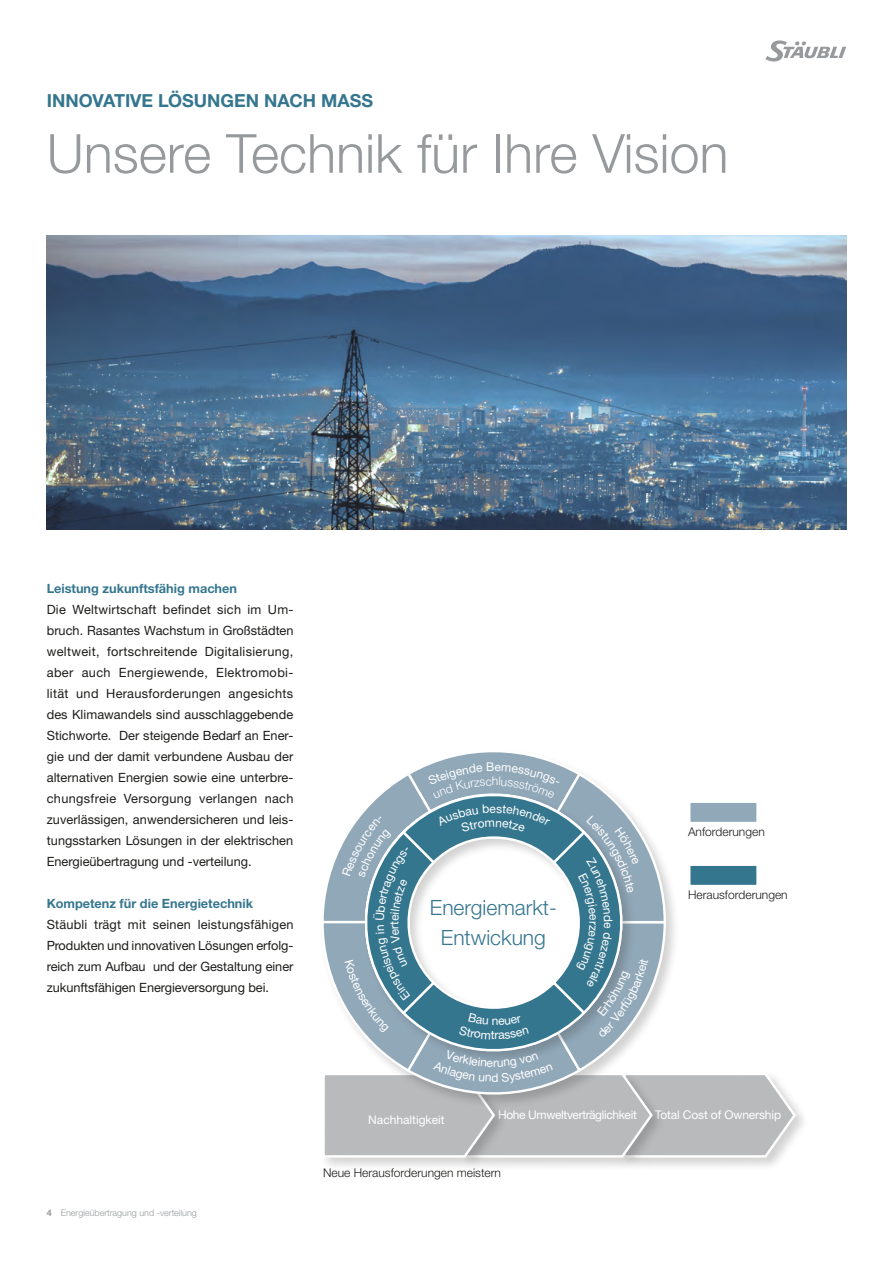
<style>
.page{position:relative;width:893px;height:1263px;background:#fff}
.page>*{position:absolute;margin:0;border:0;box-sizing:border-box;transform-origin:0 0}
.Headline-BIG_Inside_DE{font:300 54px "Helvetica Neue LTW1 G";color:#979a9c}
.Subheadline_Inside_DE{font:300 21px/30px "Helvetica Neue LTW1 G";color:#35768f;text-align:center}
.Capture_Kicker_Inside_DE{font:700 18px "Helvetica Neue LTW1 G";color:#35768f}
.RunningText_Inside_DE{font:12.75px/21px "Helvetica Neue LTW1 G";letter-spacing:-.005em;color:#1d1d1b;text-align:justify}
.SubHeadRunningText_Inside_DE{font:700 12.75px "Helvetica Neue LTW1 G";color:#35768f}
.Caption_Inside_neutral{font:300 12px "Helvetica Neue LTW1 G";color:#1d1d1b}
.Caption_Inside_neutral-2{font:12px "Helvetica Neue LTW1 G";letter-spacing:-.01em;color:#fff}
.Caption_Inside_neutral-3{font:12px "Helvetica Neue LTW1 G";letter-spacing:-.03em;color:#fff}
.t1{font:300 9px "Helvetica Neue LTW1 G";color:#979a9c}
.s1{font-weight:700}
</style>
<div class="page">
<svg style="left:765px;top:40px;width:81px;height:22px"></svg>
<img style="left:47px;top:236px;width:799px;height:294px">
<div style="left:620px;top:1070px;width:189px;height:102px;background:#1d1d1b;opacity:.2"></div>
<div style="left:462px;top:1070px;width:204px;height:102px;background:#1d1d1b;opacity:.2"></div>
<div style="left:320px;top:1070px;width:189px;height:102px;background:#1d1d1b;opacity:.2"></div>
<svg style="left:320px;top:752px;width:477px;height:407px"></svg>
<p class="Capture_Kicker_Inside_DE" style="left:47px;top:89px;width:328px">INNOVATIVE LÖSUNGEN NACH MASS</p>
<p class="Headline-BIG_Inside_DE" style="left:47px;top:121px;width:683px">Unsere Technik für Ihre Vision</p>
<p class="SubHeadRunningText_Inside_DE" style="left:47px;top:580px;width:192px">Leistung zukunftsfähig machen</p>
<p class="RunningText_Inside_DE" style="left:47px;top:599px;width:248px">Die Weltwirtschaft befindet sich im Um&shy;bruch. Rasantes Wachstum in Großstädten weltweit, fortschreitende Digitalisierung, aber auch Energiewende, Elektromobi&shy;lität und Herausforderungen angesichts des Klimawandels sind ausschlaggebende Stichworte. Der steigende Bedarf an Ener&shy;gie und der damit verbundene Ausbau der alternativen Energien sowie eine unterbre&shy;chungsfreie Versorgung verlangen nach zuverlässigen, anwendersicheren und leis&shy;tungsstarken Lösungen in der elektrischen Energieübertragung und -verteilung.</p>
<p class="SubHeadRunningText_Inside_DE" style="left:47px;top:895px;width:208px">Kompetenz für die Energietechnik</p>
<p class="RunningText_Inside_DE" style="left:47px;top:914px;width:248px">Stäubli trägt mit seinen leistungsfähigen Produkten und innovativen Lösungen erfolg&shy;reich zum Aufbau und der Gestaltung einer zukunftsfähigen Energieversorgung bei.</p>
<p class="Subheadline_Inside_DE" style="left:430px;top:892px;width:128px">Energiemarkt-<br>Entwickung</p>
<p class="Caption_Inside_neutral" style="left:688px;top:825px;width:78px">Anforderungen</p>
<p class="Caption_Inside_neutral" style="left:688px;top:888px;width:101px">Herausforderungen</p>
<p class="t1" style="left:47px;top:1207px;width:152px"><span class="s1">4</span> Energieübertragung und -verteilung</p>
<p class="Caption_Inside_neutral-2" style="left:368px;top:1112px;width:78px">Nachhaltigkeit</p>
<p class="Caption_Inside_neutral-3" style="left:498px;top:1108px;width:140px">Hohe Umweltverträglichkeit</p>
<p class="Caption_Inside_neutral-2" style="left:655px;top:1108px;width:128px">Total Cost of Ownership</p>
<p class="Caption_Inside_neutral" style="left:323px;top:1165px;width:179px">Neue Herausforderungen meistern</p>
</div>
